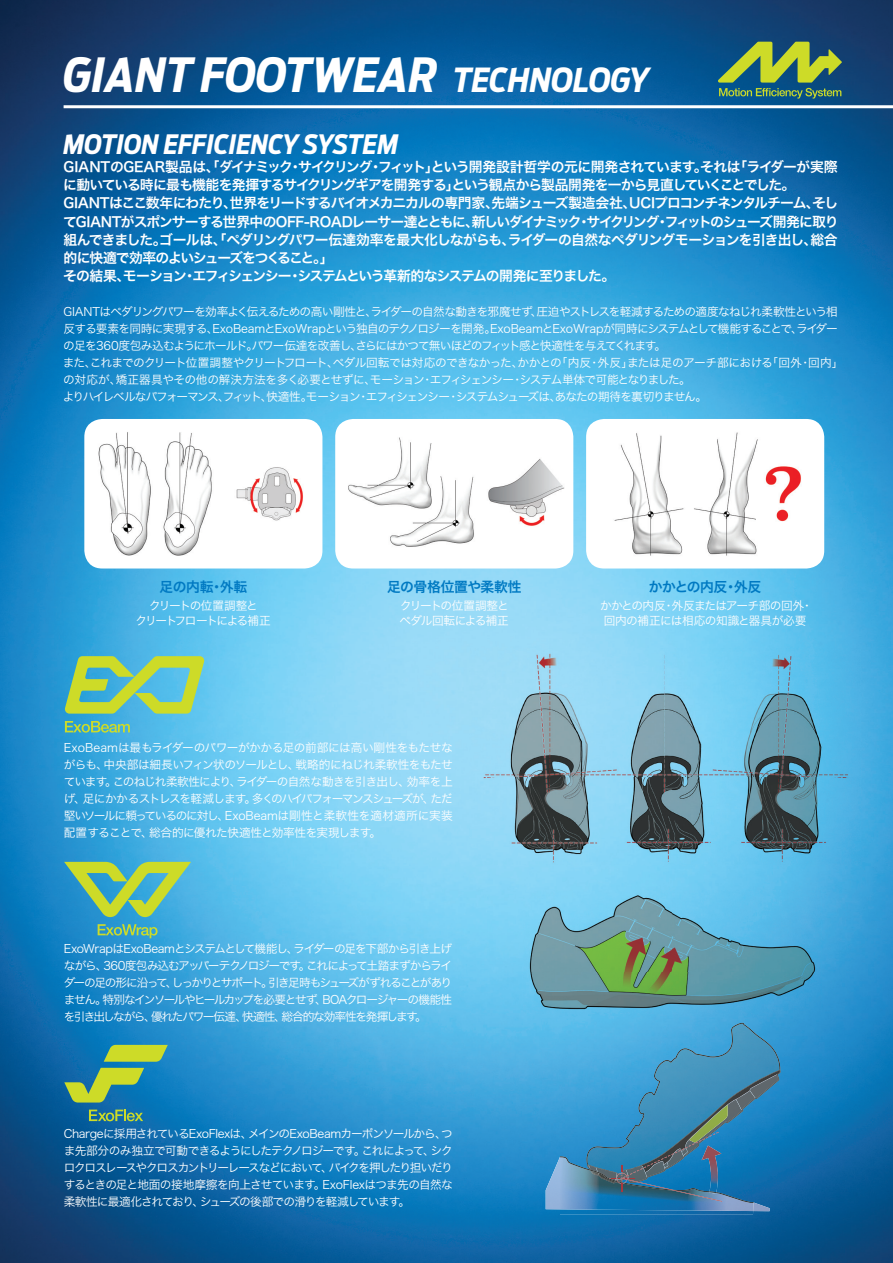
<style>
.page{position:relative;width:893px;height:1263px;background:#fff}
.page>*{position:absolute;margin:0;border:0;box-sizing:border-box;transform-origin:0 0}
.t1{font:46.8px "Ride Life Performance";color:#fff}
.t2{font:26.55px "Ride Life Performance";color:#fff}
.t3{font:13.8px/18px "Hira Kaku Std W6";letter-spacing:-.075em;color:#fff}
.t4{font:13.8px "Hira Kaku Std W6";letter-spacing:-.04em;color:#0079c2}
.t5{font:13.8px "Hira Kaku Std W6";letter-spacing:-.02em;color:#0079c2}
.t6{font:11.7px/17px "Hira Kaku Std W3";letter-spacing:-.07em;color:#fff;text-align:justify}
.t7{font:11.7px/14.9px "Hira Kaku Std W3";letter-spacing:-.04em;color:#fff;text-align:center}
.t8{font:11.7px/14.9px "Hira Kaku Std W3";letter-spacing:-.115em;color:#fff;text-align:center}
.s1{font-size:33px}
</style>
<div class="page">
<img style="left:0;top:0;width:893px;height:1263px">
<hr style="left:64px;top:105px;width:829px;height:3px;background:#fff">
<svg style="left:717px;top:42px;width:125px;height:57px;background:#58855d"></svg>
<svg style="left:64px;top:656px;width:141px;height:58px;background:#8bc784"></svg>
<svg style="left:65px;top:721px;width:65px;height:12px"></svg>
<svg style="left:98px;top:924px;width:60px;height:14px"></svg>
<svg style="left:64px;top:862px;width:127px;height:55px;background:#75b98c"></svg>
<svg style="left:64px;top:1068px;width:80px;height:34px;background:#6da46a"></svg>
<svg style="left:104px;top:1045px;width:64px;height:17px"></svg>
<svg style="left:89px;top:1109px;width:54px;height:12px"></svg>
<img style="left:469px;top:649px;width:391px;height:215px">
<img style="left:740px;top:1024px;width:39px;height:150px">
<img style="left:587px;top:1023px;width:153px;height:133px">
<img style="left:622px;top:1070px;width:158px;height:103px">
<img style="left:560px;top:1211px;width:193px;height:3px">
<img style="left:546px;top:1157px;width:14px;height:52px">
<img style="left:753px;top:1202px;width:17px;height:9px">
<img style="left:560px;top:1157px;width:193px;height:54px">
<img style="left:590px;top:1182px;width:19px;height:2px">
<img style="left:591px;top:1182px;width:18px;height:1px">
<img style="left:560px;top:1156px;width:49px;height:26px">
<img style="left:716px;top:1192px;width:37px;height:11px">
<img style="left:627px;top:1179px;width:95px;height:23px">
<img style="left:719px;top:1145px;width:2px;height:47px">
<svg style="left:609px;top:1132px;width:110px;height:62px;background:#35759a"></svg>
<img style="left:523px;top:891px;width:298px;height:122px">
<div style="left:84px;top:419px;width:238px;height:149px;background:#fff;border-radius:18px"></div>
<img style="left:98px;top:432px;width:205px;height:124px">
<div style="left:335px;top:419px;width:238px;height:149px;background:#fff;border-radius:18px"></div>
<img style="left:348px;top:437px;width:217px;height:110px">
<div style="left:586px;top:419px;width:238px;height:149px;background:#fff;border-radius:18px"></div>
<img style="left:614px;top:432px;width:144px;height:124px">
<img style="left:757px;top:457px;width:44px;height:79px">
<h1 class="t1" style="left:64px;top:47px;width:587px">GIANT FOOTWEAR <span class="s1">TECHNOLOGY</span></h1>
<h2 class="t2" style="left:64px;top:129px;width:336px">MOTION EFFICIENCY SYSTEM</h2>
<p class="t3" style="left:63px;top:158px;width:777px">GIANTのGEAR製品は、「ダイナミック・サイクリング・フィット」という開発設計哲学の元に開発されています。それは「ライダーが実際に動いている時に最も機能を発揮するサイクリングギアを開発する」という観点から製品開発を一から見直していくことでした。GIANTはここ数年にわたり、世界をリードするバイオメカニカルの専門家、先端シューズ製造会社、UCIプロコンチネンタルチーム、そしてGIANTがスポンサーする世界中のOFF-ROADレーサー達とともに、新しいダイナミック・サイクリング・フィットのシューズ開発に取り組んできました。ゴールは、「ペダリングパワー伝達効率を最大化しながらも、ライダーの自然なペダリングモーションを引き出し、総合的に快適で効率のよいシューズをつくること。」<br>その結果、モーション・エフィシェンシー・システムという革新的なシステムの開発に至りました。</p>
<p class="t6" style="left:63px;top:303px;width:782px;text-align:left">GIANTはペダリングパワーを効率よく伝えるための高い剛性と、ライダーの自然な動きを邪魔せず、圧迫やストレスを軽減するための適度なねじれ柔軟性という相反する要素を同時に実現する、ExoBeamとExoWrapという独自のテクノロジーを開発。ExoBeamとExoWrapが同時にシステムとして機能することで、ライダーの足を360度包み込むようにホールド。パワー伝達を改善し、さらにはかつて無いほどのフィット感と快適性を与えてくれます。<br>また、これまでのクリート位置調整やクリートフロート、ペダル回転では対応のできなかった、かかとの「内反・外反」または足のアーチ部における「回外・回内」の対応が、矯正器具やその他の解決方法を多く必要とせずに、モーション・エフィシェンシー・システム単体で可能となりました。<br>よりハイレベルなパフォーマンス、フィット、快適性。モーション・エフィシェンシー・システムシューズは、あなたの期待を裏切りません。</p>
<p class="t4" style="left:160px;top:576px;width:89px">足の内転・外転</p>
<p class="t8" style="left:135px;top:598px;width:137px">クリートの位置調整と<br>クリートフロートによる補正</p>
<p class="t5" style="left:387px;top:576px;width:136px">足の骨格位置や柔軟性</p>
<p class="t6" style="left:399px;top:598px;width:111px;line-height:14.9px">クリートの位置調整とペダル回転による補正</p>
<p class="t6" style="left:64px;top:739px;width:391px">ExoBeamは最もライダーのパワーがかかる足の前部には高い剛性をもたせながらも、中央部は細長いフィン状のソールとし、戦略的にねじれ柔軟性をもたせています。このねじれ柔軟性により、ライダーの自然な動きを引き出し、効率を上げ、足にかかるストレスを軽減します。多くのハイパフォーマンスシューズが、ただ堅いソールに頼っているのに対し、ExoBeamは剛性と柔軟性を適材適所に実装配置することで、総合的に優れた快適性と効率性を実現します。</p>
<p class="t6" style="left:64px;top:940px;width:390px">ExoWrapはExoBeamとシステムとして機能し、ライダーの足を下部から引き上げながら、360度包み込むアッパーテクノロジーです。これによって土踏まずからライダーの足の形に沿って、しっかりとサポート。引き足時もシューズがずれることがありません。特別なインソールやヒールカップを必要とせず、BOAクロージャーの機能性を引き出しながら、優れたパワー伝達、快適性、総合的な効率性を発揮します。</p>
<p class="t6" style="left:64px;top:1125px;width:391px">Chargeに採用されているExoFlexは、メインのExoBeamカーボンソールから、つま先部分のみ独立で可動できるようにしたテクノロジーです。これによって、シクロクロスレースやクロスカントリーレースなどにおいて、バイクを押したり担いだりするときの足と地面の接地摩擦を向上させています。ExoFlexはつま先の自然な柔軟性に最適化されており、シューズの後部での滑りを軽減しています。</p>
<p class="t4" style="left:649px;top:576px;width:114px">かかとの内反・外反</p>
<p class="t7" style="left:600px;top:598px;width:214px">かかとの内反・外反またはアーチ部の回外・回内の補正には相応の知識と器具が必要</p>
</div>
